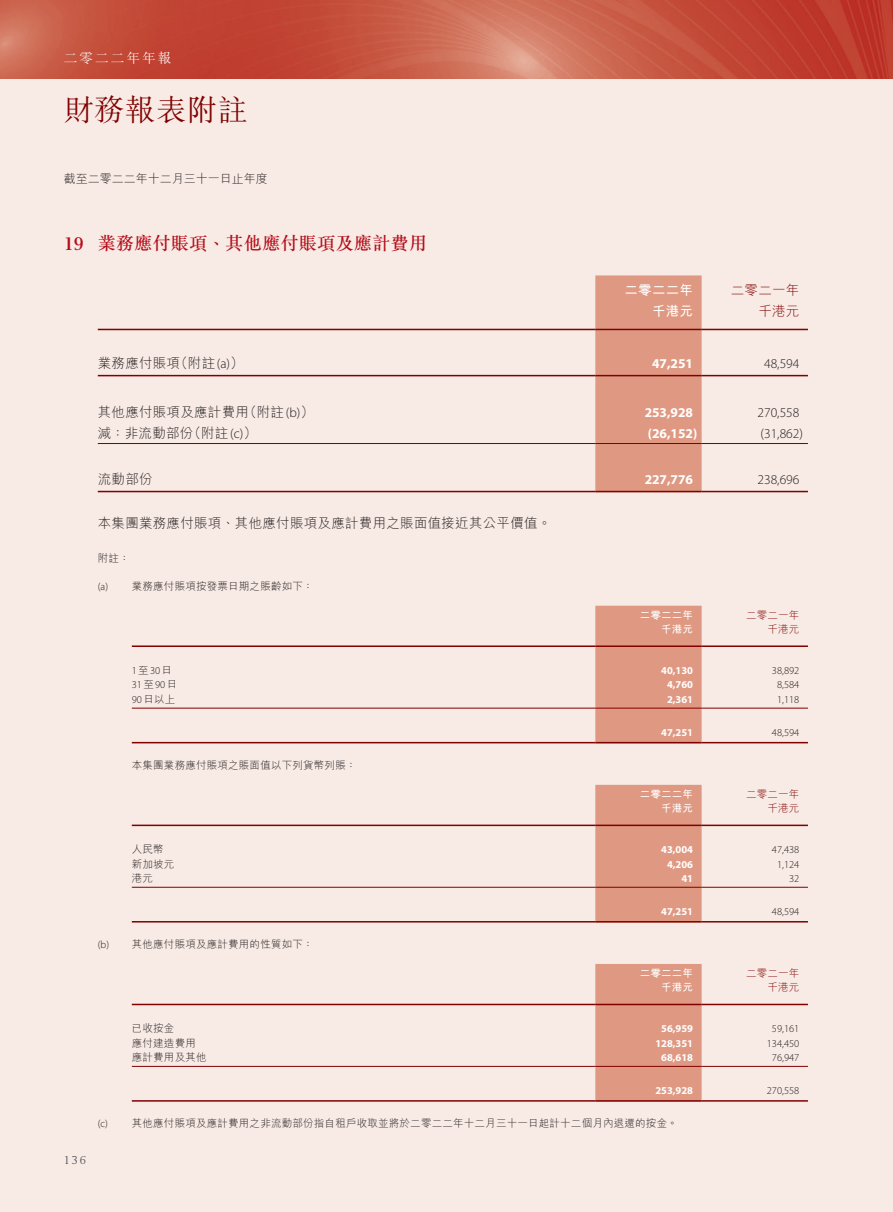
<style>
.page{position:relative;width:893px;height:1212px;background:#f8eae4}
.page>*{position:absolute;margin:0;border:0;box-sizing:border-box;transform-origin:0 0}
.t1{font:300 30px "M Sung HK";letter-spacing:.025em;color:#7f0100}
._01_H1{font:500 18px "M Sung HK";letter-spacing:.02em;color:#b50e1a}
._00_txt{font:300 13.5px "M Hei HK";letter-spacing:.02em;color:#231f20}
._50_Table_txt{font:700 13.5px "Myriad Pro";color:#fff}
._50_Table_txt-2{font:300 13.5px "Myriad Pro";color:#231f20}
._50_Table_txt-3{font:700 13.5px "M Hei HK";letter-spacing:.02em;color:#fff}
._50_Table_txt-4{font:300 13.5px "M Hei HK";letter-spacing:.02em;color:#7f0100}
.t2{font:300 13.5px "M Sung HK";letter-spacing:.16em;color:#fff}
.t3{font:300 12px "M Hei HK";color:#231f20}
.t4{font:11.25px "Berling LT Std";color:#57585a}
._06_Notes{font:300 10.5px "M Hei HK";letter-spacing:.02em;color:#231f20}
._51_N_Table_txt{font:300 10.5px "Myriad Pro";color:#231f20}
._51_N_Table_txt-2{font:700 10.5px "Myriad Pro";color:#fff}
._51_N_Table_txt-3{font:300 10.5px "M Hei HK";letter-spacing:.02em;color:#231f20}
._51_N_Table_txt-4{font:700 10.5px "M Hei HK";letter-spacing:.02em;color:#fff}
._51_N_Table_txt-5{font:300 10.5px "M Hei HK";letter-spacing:.02em;color:#7f0100}
.s1{font-family:"Berling LT Std";font-weight:700}
.s2{font-family:"Myriad Pro"}
.s3{font-family:"M Hei HK"}
</style>
<div class="page">
<img style="left:0;top:0;width:893px;height:79px">
<div style="left:595px;top:275px;width:107px;height:216px;background:#df9983"></div>
<hr style="left:98px;top:329px;width:497px;height:1px;background:#7f0100">
<hr style="left:595px;top:329px;width:107px;height:1px;background:#7f0100">
<hr style="left:702px;top:329px;width:106px;height:1px;background:#7f0100">
<hr style="left:98px;top:375px;width:497px;height:1px;background:#7f0100">
<hr style="left:595px;top:375px;width:107px;height:1px;background:#7f0100">
<hr style="left:702px;top:375px;width:106px;height:1px;background:#7f0100">
<hr style="left:98px;top:443px;width:497px;height:1px;background:#7f0100">
<hr style="left:595px;top:443px;width:107px;height:1px;background:#7f0100">
<hr style="left:702px;top:443px;width:106px;height:1px;background:#7f0100">
<hr style="left:98px;top:491px;width:497px;height:1px;background:#7f0100">
<hr style="left:595px;top:491px;width:107px;height:1px;background:#7f0100">
<hr style="left:702px;top:491px;width:106px;height:1px;background:#7f0100">
<div style="left:595px;top:606px;width:107px;height:136px;background:#df9983"></div>
<hr style="left:132px;top:645px;width:463px;height:2px;background:#7f0100">
<hr style="left:595px;top:645px;width:107px;height:2px;background:#7f0100">
<hr style="left:702px;top:645px;width:106px;height:2px;background:#7f0100">
<hr style="left:132px;top:708px;width:463px;height:1px;background:#7f0100">
<hr style="left:595px;top:708px;width:107px;height:1px;background:#7f0100">
<hr style="left:702px;top:708px;width:106px;height:1px;background:#7f0100">
<hr style="left:132px;top:742px;width:463px;height:1px;background:#7f0100">
<hr style="left:595px;top:742px;width:107px;height:1px;background:#7f0100">
<hr style="left:702px;top:742px;width:106px;height:1px;background:#7f0100">
<div style="left:595px;top:785px;width:107px;height:136px;background:#df9983"></div>
<hr style="left:132px;top:824px;width:463px;height:2px;background:#7f0100">
<hr style="left:595px;top:824px;width:107px;height:2px;background:#7f0100">
<hr style="left:702px;top:824px;width:106px;height:2px;background:#7f0100">
<hr style="left:132px;top:887px;width:463px;height:1px;background:#7f0100">
<hr style="left:595px;top:887px;width:107px;height:1px;background:#7f0100">
<hr style="left:702px;top:887px;width:106px;height:1px;background:#7f0100">
<hr style="left:132px;top:921px;width:463px;height:1px;background:#7f0100">
<hr style="left:595px;top:921px;width:107px;height:1px;background:#7f0100">
<hr style="left:702px;top:921px;width:106px;height:1px;background:#7f0100">
<div style="left:595px;top:964px;width:107px;height:136px;background:#df9983"></div>
<hr style="left:132px;top:1004px;width:463px;height:1px;background:#7f0100">
<hr style="left:595px;top:1004px;width:107px;height:1px;background:#7f0100">
<hr style="left:702px;top:1004px;width:106px;height:1px;background:#7f0100">
<hr style="left:132px;top:1066px;width:463px;height:1px;background:#7f0100">
<hr style="left:595px;top:1066px;width:107px;height:1px;background:#7f0100">
<hr style="left:702px;top:1066px;width:106px;height:1px;background:#7f0100">
<hr style="left:132px;top:1100px;width:463px;height:1px;background:#7f0100">
<hr style="left:595px;top:1100px;width:107px;height:1px;background:#7f0100">
<hr style="left:702px;top:1100px;width:106px;height:1px;background:#7f0100">
<p class="t2" style="left:64px;top:49px;width:109px">二零二二年年報</p>
<h1 class="t1" style="left:64px;top:88px;width:185px">財務報表附註</h1>
<p class="t3" style="left:64px;top:172px;width:205px">截至二零二二年十二月三十一日止年度</p>
<p class="_01_H1" style="left:64px;top:231px;width:365px"><span class="s1">19</span> 業務應付賬項、其他應付賬項及應計費用</p>
<p class="_50_Table_txt-3" style="left:624px;top:280px;width:70px">二零二二年</p>
<p class="_50_Table_txt-4" style="left:731px;top:283px;width:70px">二零二一年</p>
<p class="_50_Table_txt-3" style="left:652px;top:301px;width:43px">千港元</p>
<p class="_50_Table_txt-4" style="left:758px;top:304px;width:43px">千港元</p>
<p class="t4" style="left:64px;top:1153px;width:24px">136</p>
<p class="_00_txt" style="left:98px;top:356px;width:147px">業務應付賬項（附註<span class="s2">(a)</span>）</p>
<p class="_50_Table_txt" style="left:652px;top:355px;width:42px">47,251</p>
<p class="_50_Table_txt-2" style="left:764px;top:356px;width:37px">48,594</p>
<p class="_00_txt" style="left:98px;top:405px;width:218px">其他應付賬項及應計費用（附註<span class="s2">(b)</span>）</p>
<p class="_50_Table_txt" style="left:645px;top:403px;width:50px">253,928</p>
<p class="_50_Table_txt-2" style="left:757px;top:404px;width:43px">270,558</p>
<p class="_00_txt" style="left:98px;top:426px;width:161px">減：非流動部份（附註<span class="s2">(c)</span>）</p>
<p class="_50_Table_txt" style="left:648px;top:424px;width:51px">(26,152)</p>
<p class="_50_Table_txt-2" style="left:761px;top:425px;width:44px">(31,862)</p>
<p class="_00_txt" style="left:98px;top:472px;width:56px">流動部份</p>
<p class="_50_Table_txt" style="left:645px;top:471px;width:50px">227,776</p>
<p class="_50_Table_txt-2" style="left:757px;top:471px;width:43px">238,696</p>
<p class="_00_txt" style="left:98px;top:516px;width:455px">本集團業務應付賬項、其他應付賬項及應計費用之賬面值接近其公平價值。</p>
<p class="_06_Notes" style="left:98px;top:552px;width:33px">附註：</p>
<p class="_06_Notes" style="left:98px;top:581px;width:217px"><span class="s2">(a)</span> 業務應付賬項按發票日期之賬齡如下：</p>
<p class="_51_N_Table_txt-4" style="left:640px;top:607px;width:55px">二零二二年</p>
<p class="_51_N_Table_txt-5" style="left:746px;top:609px;width:55px">二零二一年</p>
<p class="_51_N_Table_txt-4" style="left:661px;top:621px;width:33px">千港元</p>
<p class="_51_N_Table_txt-5" style="left:767px;top:624px;width:33px">千港元</p>
<p class="_51_N_Table_txt" style="left:132px;top:664px;width:42px">1<span class="s3">至</span>30<span class="s3">日</span></p>
<p class="_51_N_Table_txt-2" style="left:661px;top:664px;width:33px">40,130</p>
<p class="_51_N_Table_txt" style="left:772px;top:664px;width:29px">38,892</p>
<p class="_51_N_Table_txt" style="left:132px;top:678px;width:47px">31<span class="s3">至</span>90<span class="s3">日</span></p>
<p class="_51_N_Table_txt-2" style="left:667px;top:678px;width:28px">4,760</p>
<p class="_51_N_Table_txt" style="left:777px;top:678px;width:24px">8,584</p>
<p class="_51_N_Table_txt-3" style="left:132px;top:693px;width:45px"><span class="s2">90</span>日以上</p>
<p class="_51_N_Table_txt-2" style="left:667px;top:692px;width:28px">2,361</p>
<p class="_51_N_Table_txt" style="left:777px;top:693px;width:24px">1,118</p>
<p class="_51_N_Table_txt-2" style="left:661px;top:725px;width:33px">47,251</p>
<p class="_51_N_Table_txt" style="left:772px;top:726px;width:29px">48,594</p>
<p class="_06_Notes" style="left:132px;top:760px;width:226px">本集團業務應付賬項之賬面值以下列貨幣列賬：</p>
<p class="_51_N_Table_txt-4" style="left:640px;top:786px;width:55px">二零二二年</p>
<p class="_51_N_Table_txt-5" style="left:746px;top:788px;width:55px">二零二一年</p>
<p class="_51_N_Table_txt-4" style="left:661px;top:800px;width:33px">千港元</p>
<p class="_51_N_Table_txt-5" style="left:767px;top:803px;width:33px">千港元</p>
<p class="_51_N_Table_txt-3" style="left:132px;top:844px;width:33px">人民幣</p>
<p class="_51_N_Table_txt-2" style="left:661px;top:843px;width:33px">43,004</p>
<p class="_51_N_Table_txt" style="left:772px;top:843px;width:29px">47,438</p>
<p class="_51_N_Table_txt-3" style="left:132px;top:858px;width:44px">新加坡元</p>
<p class="_51_N_Table_txt-2" style="left:667px;top:857px;width:28px">4,206</p>
<p class="_51_N_Table_txt" style="left:777px;top:858px;width:24px">1,124</p>
<p class="_51_N_Table_txt-3" style="left:132px;top:872px;width:23px">港元</p>
<p class="_51_N_Table_txt-2" style="left:681px;top:871px;width:13px">41</p>
<p class="_51_N_Table_txt" style="left:789px;top:872px;width:12px">32</p>
<p class="_51_N_Table_txt-2" style="left:661px;top:904px;width:33px">47,251</p>
<p class="_51_N_Table_txt" style="left:772px;top:905px;width:29px">48,594</p>
<p class="_06_Notes" style="left:98px;top:939px;width:217px"><span class="s2">(b)</span> 其他應付賬項及應計費用的性質如下：</p>
<p class="_51_N_Table_txt-4" style="left:640px;top:965px;width:55px">二零二二年</p>
<p class="_51_N_Table_txt-5" style="left:746px;top:968px;width:55px">二零二一年</p>
<p class="_51_N_Table_txt-4" style="left:661px;top:979px;width:33px">千港元</p>
<p class="_51_N_Table_txt-5" style="left:767px;top:982px;width:33px">千港元</p>
<p class="_51_N_Table_txt-3" style="left:132px;top:1023px;width:44px">已收按金</p>
<p class="_51_N_Table_txt-2" style="left:661px;top:1022px;width:33px">56,959</p>
<p class="_51_N_Table_txt" style="left:772px;top:1022px;width:29px">59,161</p>
<p class="_51_N_Table_txt-3" style="left:132px;top:1037px;width:66px">應付建造費用</p>
<p class="_51_N_Table_txt-2" style="left:655px;top:1036px;width:39px">128,351</p>
<p class="_51_N_Table_txt" style="left:767px;top:1037px;width:34px">134,450</p>
<p class="_51_N_Table_txt-3" style="left:132px;top:1052px;width:76px">應計費用及其他</p>
<p class="_51_N_Table_txt-2" style="left:661px;top:1050px;width:33px">68,618</p>
<p class="_51_N_Table_txt" style="left:772px;top:1051px;width:29px">76,947</p>
<p class="_51_N_Table_txt-2" style="left:655px;top:1083px;width:39px">253,928</p>
<p class="_51_N_Table_txt" style="left:767px;top:1084px;width:34px">270,558</p>
<p class="_06_Notes" style="left:98px;top:1118px;width:581px"><span class="s2">(c)</span> 其他應付賬項及應計費用之非流動部份指自租戶收取並將於二零二二年十二月三十一日起計十二個月內退還的按金。</p>
</div>
